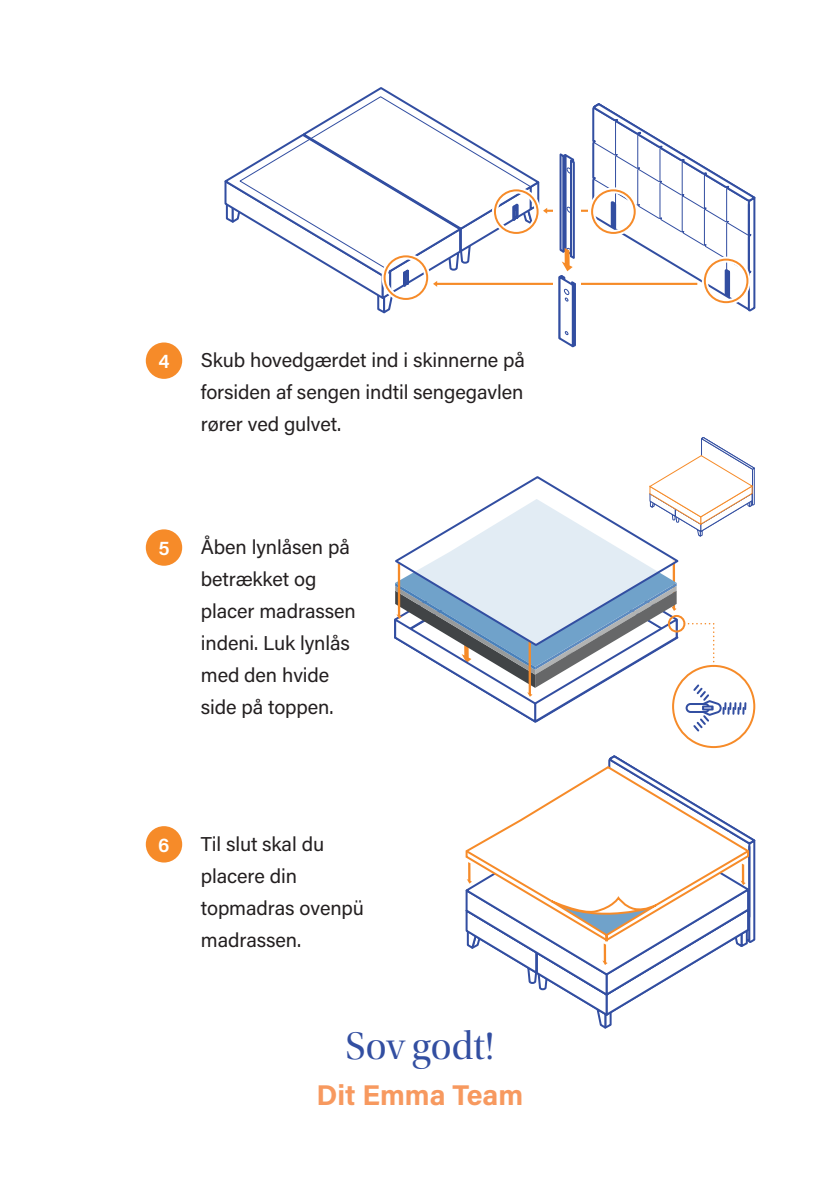
<style>
.page{position:relative;width:840px;height:1191px;background:#fff}
.page>*{position:absolute;margin:0;border:0;box-sizing:border-box;transform-origin:0 0}
.t1{font:40px "Utopia Std Disp";color:#324ea1}
.t2{font:700 28.6px "Acumin Pro";color:#f7995f}
.t3{font:20px/32px "Acumin Pro";letter-spacing:-.005em;color:#231f20}
.t4{font:600 20px "Acumin Pro";color:#fff}
</style>
<div class="page">
<div style="left:146px;top:529px;width:36px;height:37px;background:#f68b29;border-radius:50%"></div>
<div style="left:146px;top:826px;width:36px;height:36px;background:#f68b29;border-radius:50%"></div>
<svg style="left:465px;top:755px;width:291px;height:274px"></svg>
<div style="left:146px;top:342px;width:36px;height:37px;background:#f68b29;border-radius:50%"></div>
<svg style="left:394px;top:437px;width:361px;height:296px"></svg>
<svg style="left:224px;top:87px;width:532px;height:261px"></svg>
<div style="left:701px;top:257px;width:49px;height:48px;border:6px solid #fff;border-radius:50%"></div>
<div style="left:703px;top:259px;width:45px;height:44px;border:2px solid #f68b29;border-radius:50%"></div>
<div style="left:588px;top:187px;width:49px;height:49px;border:6px solid #fff;border-radius:50%"></div>
<div style="left:590px;top:189px;width:45px;height:45px;border:2px solid #f68b29;border-radius:50%"></div>
<p class="t4" style="left:158px;top:347px;width:13px">4</p>
<p class="t3" style="left:201px;top:343px;width:325px;text-align:justify">Skub hovedgærdet ind i skinnerne på forsiden af sengen indtil sengegavlen rører ved gulvet.</p>
<p class="t4" style="left:158px;top:534px;width:13px">5</p>
<p class="t3" style="left:201px;top:530px;width:156px">Åben lynlåsen på betrækket og placer madrassen indeni. Luk lynlås med den hvide side på toppen.</p>
<p class="t4" style="left:158px;top:830px;width:13px">6</p>
<p class="t3" style="left:201px;top:827px;width:165px">Til slut skal du placere din topmadras ovenpü madrassen.</p>
<h1 class="t1" style="left:345px;top:1024px;width:150px">Sov godt!</h1>
<h2 class="t2" style="left:316px;top:1075px;width:208px">Dit Emma Team</h2>
</div>
